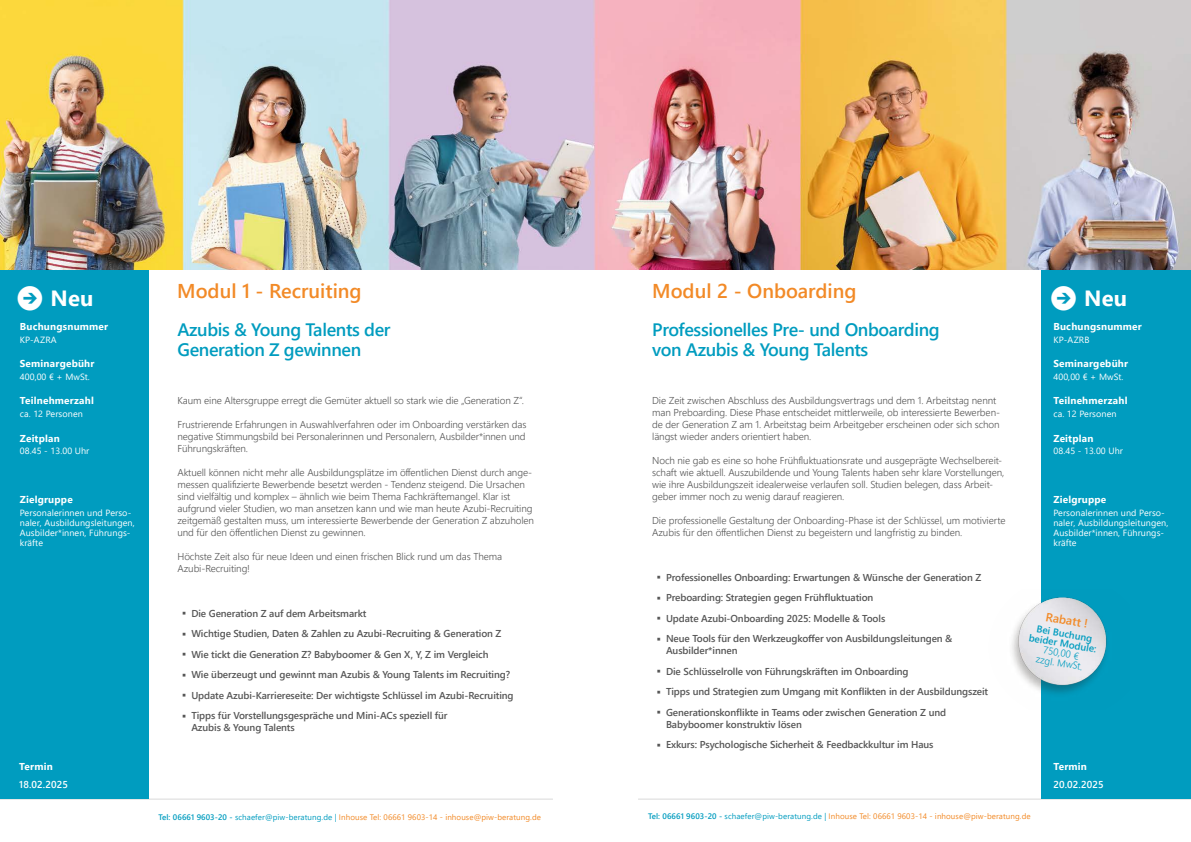
<style>
.page{position:relative;width:1191px;height:842px;background:#fff}
.page>*{position:absolute;margin:0;border:0;box-sizing:border-box;transform-origin:0 0}
.t1{font:700 22px "Segoe UI";letter-spacing:.01em;color:#fff}
.t2{font:600 20px "Segoe UI";color:#f28a27}
.t3{font:600 18px/20px "Segoe UI";letter-spacing:-.02em;color:#009cbf}
.t4{font:600 12px "Segoe UI";color:#f28a27}
.t5{font:300 10px/12px "Segoe UI";letter-spacing:-.01em;color:#565656}
.t6{font:600 10px/20.5px "Segoe UI";letter-spacing:-.01em;color:#565656}
.t7{font:700 10px "Segoe UI";letter-spacing:.02em;color:#fff}
.t8{font:600 10px "Segoe UI";letter-spacing:.01em;color:#fff}
.t9{font:600 9.9px/9.9px "Segoe UI";color:#009cbf;text-align:center}
.t10{font:300 9.9px/9.9px "Segoe UI";color:#009cbf;text-align:center}
.t11{font:9px/10px "Segoe UI";letter-spacing:.01em;color:#fff}
.t12{font:8px "Segoe UI";letter-spacing:.01em;color:#f28a27}
.s1{font-weight:600;color:#009cbf}
.s2{color:#009cbf}
</style>
<div class="page">
<hr style="left:638px;top:799px;width:553px;height:1px;background:#dadada">
<hr style="left:0;top:799px;width:553px;height:1px;background:#dadada">
<div style="left:1040px;top:0;width:151px;height:799px;background:#009cbf"></div>
<div style="left:0;top:0;width:149px;height:799px;background:#009cbf"></div>
<img style="left:0;top:0;width:1191px;height:269px">
<img style="left:1012px;top:588px;width:95px;height:122px">
<h1 class="t1" style="left:50px;top:277px;width:45px">Neu</h1>
<h2 class="t2" style="left:177px;top:272px;width:186px">Modul 1 - Recruiting</h2>
<h2 class="t2" style="left:652px;top:272px;width:206px">Modul 2 - Onboarding</h2>
<h1 class="t1" style="left:1084px;top:277px;width:45px">Neu</h1>
<p class="t7" style="left:20px;top:317px;width:90px">Buchungsnummer</p>
<p class="t11" style="left:20px;top:334px;width:38px">KP-AZRA</p>
<p class="t7" style="left:20px;top:354px;width:76px">Seminargebühr</p>
<p class="t11" style="left:20px;top:371px;width:72px">400,00 € + MwSt.</p>
<p class="t7" style="left:20px;top:391px;width:76px">Teilnehmerzahl</p>
<p class="t11" style="left:20px;top:408px;width:65px">ca. 12 Personen</p>
<p class="t7" style="left:20px;top:428px;width:42px">Zeitplan</p>
<p class="t11" style="left:20px;top:445px;width:71px">08.45 - 13.00 Uhr</p>
<p class="t7" style="left:20px;top:490px;width:54px">Zielgruppe</p>
<p class="t11" style="left:20px;top:506px;width:116px">Personalerinnen und Perso&shy;naler, Ausbildungsleitungen,<br>Ausbilder*innen, Führungs&shy;kräfte</p>
<h3 class="t3" style="left:652px;top:318px;width:289px">Professionelles Pre- und Onboarding von Azubis &amp; Young Talents</h3>
<h3 class="t3" style="left:177px;top:318px;width:214px">Azubis &amp; Young Talents der<br>Generation Z gewinnen</h3>
<p class="t7" style="left:1053px;top:317px;width:90px">Buchungsnummer</p>
<p class="t11" style="left:1053px;top:334px;width:38px">KP-AZRB</p>
<p class="t7" style="left:1053px;top:354px;width:76px">Seminargebühr</p>
<p class="t11" style="left:1053px;top:371px;width:72px">400,00 € + MwSt.</p>
<p class="t7" style="left:1053px;top:391px;width:76px">Teilnehmerzahl</p>
<p class="t11" style="left:1053px;top:408px;width:65px">ca. 12 Personen</p>
<p class="t7" style="left:1053px;top:428px;width:42px">Zeitplan</p>
<p class="t11" style="left:1053px;top:445px;width:71px">08.45 - 13.00 Uhr</p>
<p class="t5" style="left:177px;top:394px;width:348px">Kaum eine Altersgruppe erregt die Gemüter aktuell so stark wie die „Generation Z“.</p>
<p class="t5" style="left:177px;top:418px;width:350px;text-align:justify">Frustrierende Erfahrungen in Auswahlverfahren oder im Onboarding verstärken das negative Stimmungsbild bei Personalerinnen und Personalern, Ausbilder*innen und Führungskräften.</p>
<p class="t5" style="left:177px;top:466px;width:358px">Aktuell können nicht mehr alle Ausbildungsplätze im öffentlichen Dienst durch ange&shy;messen qualifizierte Bewerbende besetzt werden - Tendenz steigend. Die Ursachen sind vielfältig und komplex – ähnlich wie beim Thema Fachkräftemangel. Klar ist aufgrund vieler Studien, wo man ansetzen kann und wie man heute Azubi-Recruiting zeitgemäß gestalten muss, um interessierte Bewerbende der Generation Z abzuholen und für den öffentlichen Dienst zu gewinnen.</p>
<p class="t5" style="left:177px;top:550px;width:326px">Höchste Zeit also für neue Ideen und einen frischen Blick rund um das Thema<br>Azubi-Recruiting!</p>
<p class="t6" style="left:191px;top:602px;width:324px">Die Generation Z auf dem Arbeitsmarkt<br>Wichtige Studien, Daten &amp; Zahlen zu Azubi-Recruiting &amp; Generation Z Wie tickt die Generation Z? Babyboomer &amp; Gen X, Y, Z im Vergleich<br>Wie überzeugt und gewinnt man Azubis &amp; Young Talents im Recruiting?<br>Update Azubi-Karriereseite: Der wichtigste Schlüssel im Azubi-Recruiting Tipps für Vorstellungsgespräche und Mini-ACs speziell für</p>
<p class="t6" style="left:191px;top:717px;width:105px">Azubis &amp; Young Talents</p>
<p class="t5" style="left:652px;top:394px;width:349px">Die Zeit zwischen Abschluss des Ausbildungsvertrags und dem 1. Arbeitstag nennt man Preboarding. Diese Phase entscheidet mittlerweile, ob interessierte Bewerben&shy;de der Generation Z am 1. Arbeitstag beim Arbeitgeber erscheinen oder sich schon längst wieder anders orientiert haben.</p>
<p class="t5" style="left:652px;top:454px;width:354px">Noch nie gab es eine so hohe Frühfluktuationsrate und ausgeprägte Wechselbereit&shy;schaft wie aktuell. Auszubildende und Young Talents haben sehr klare Vorstellungen, wie ihre Ausbildungszeit idealerweise verlaufen soll. Studien belegen, dass Arbeit&shy;geber immer noch zu wenig darauf reagieren.</p>
<p class="t5" style="left:652px;top:514px;width:355px">Die professionelle Gestaltung der Onboarding-Phase ist der Schlüssel, um motivierte<br>Azubis für den öffentlichen Dienst zu begeistern und langfristig zu binden.</p>
<p class="t6" style="left:666px;top:566px;width:317px">Professionelles Onboarding: Erwartungen &amp; Wünsche der Generation Z Preboarding: Strategien gegen Frühfluktuation<br>Update Azubi-Onboarding 2025: Modelle &amp; Tools<br>Neue Tools für den Werkzeugkoffer von Ausbildungsleitungen &amp;</p>
<p class="t6" style="left:666px;top:640px;width:324px">Ausbilder*innen<br>Die Schlüsselrolle von Führungskräften im Onboarding<br>Tipps und Strategien zum Umgang mit Konflikten in der Ausbildungszeit Generationskonflikte in Teams oder zwischen Generation Z und</p>
<p class="t6" style="left:666px;top:713px;width:269px">Babyboomer konstruktiv lösen<br>Exkurs: Psychologische Sicherheit &amp; Feedbackkultur im Haus</p>
<p class="t7" style="left:1053px;top:490px;width:54px">Zielgruppe</p>
<p class="t11" style="left:1053px;top:506px;width:116px">Personalerinnen und Perso&shy;naler, Ausbildungsleitungen,<br>Ausbilder*innen, Führungs&shy;kräfte</p>
<p class="t4" style="left:1047px;top:605px;width:44px;rotate:10deg">Rabatt !</p>
<p class="t9" style="left:1031px;top:622px;width:70px;rotate:10deg">Bei Buchung beider Module:</p>
<p class="t10" style="left:1038px;top:643px;width:49px;rotate:10deg">750,00 € zzgl. MwSt.</p>
<p class="t7" style="left:19px;top:757px;width:35px">Termin</p>
<p class="t8" style="left:19px;top:775px;width:50px">18.02.2025</p>
<p class="t7" style="left:1053px;top:757px;width:35px">Termin</p>
<p class="t8" style="left:1053px;top:775px;width:52px">20.02.2025</p>
<p class="t12" style="left:158px;top:809px;width:384px"><span class="s1">Tel: 06661 9603-20 -</span> <span class="s2">schaefer@piw-beratung.de |</span> Inhouse Tel: 06661 9603-14 - inhouse@piw-beratung.de</p>
<p class="t12" style="left:648px;top:809px;width:384px"><span class="s1">Tel: 06661 9603-20 -</span> <span class="s2">schaefer@piw-beratung.de |</span> Inhouse Tel: 06661 9603-14 - inhouse@piw-beratung.de</p>
</div>
